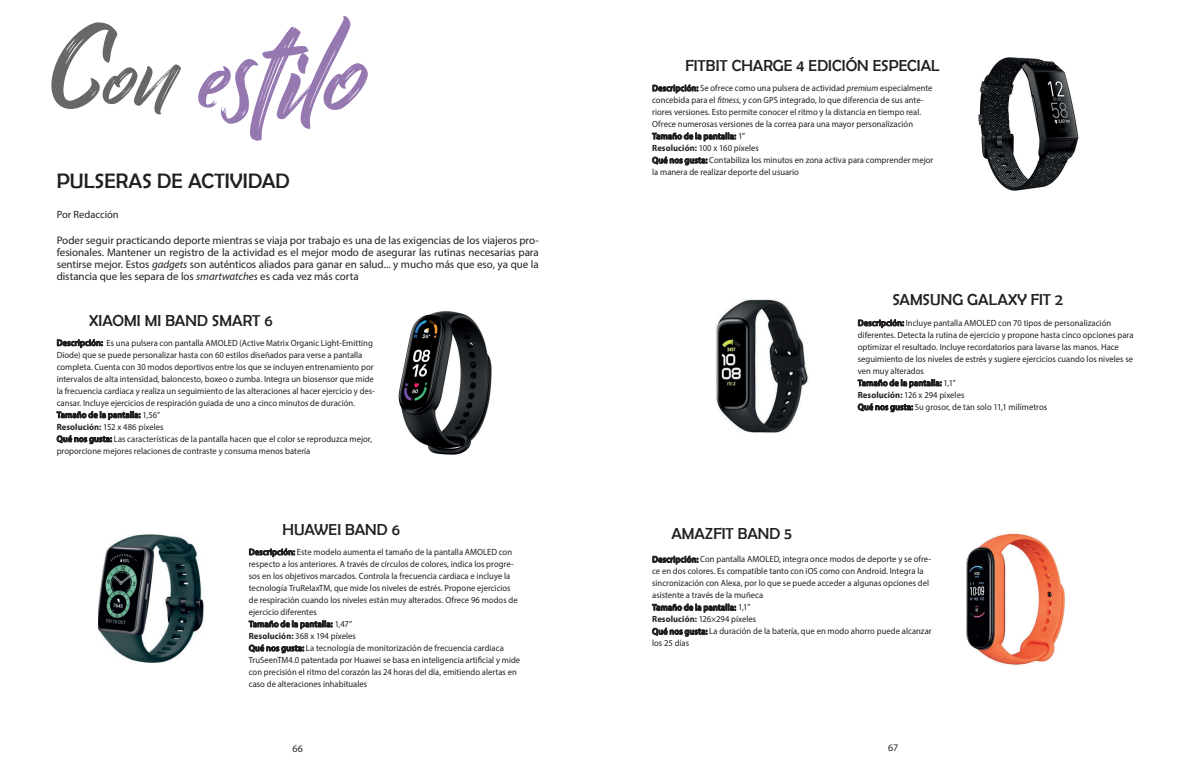
<style>
.page{position:relative;width:1191px;height:766px;background:#fff}
.page>*{position:absolute;margin:0;border:0;box-sizing:border-box;transform-origin:0 0}
.t1{font:italic 130px "Billy Ohio";color:#8460a3}
.t2{font:21px "Berlin Sans FB";color:#231f20}
.t3{font:16px "Berlin Sans FB";color:#231f20}
.t4{font:11px/12px "Myriad Pro";color:#231f20;text-align:justify}
.t5{font:10.5px "Myriad Pro";color:#231f20}
.t6{font:10px "Myriad Pro";color:#231f20}
.t7{font:9px/12px "Myriad Pro";letter-spacing:.005em;color:#231f20;scale:.95 1}
.s1{font-size:119.3px;color:#4b4c4d}
.s2{font-size:102.4px;color:#4b4c4d}
.s3{font-style:italic}
.s4{font-weight:600}
.s5{font-weight:700}
</style>
<div class="page">
<img style="left:398px;top:311px;width:94px;height:144px">
<img style="left:978px;top:57px;width:101px;height:133px">
<svg style="left:221px;top:59px;width:37px;height:65px"></svg>
<img style="left:99px;top:534px;width:105px;height:129px">
<img style="left:716px;top:299px;width:92px;height:134px">
<img style="left:966px;top:533px;width:99px;height:132px">
<h1 class="t1" style="left:47px;top:-6px;width:350px"><span class="s1">C</span><span class="s2">on</span>etilo</h1>
<h2 class="t2" style="left:57px;top:169px;width:235px">PULSERAS DE ACTIVIDAD</h2>
<p class="t5" style="left:57px;top:208px;width:64px">Por Redacción</p>
<p class="t4" style="left:57px;top:234px;width:483px">Poder seguir practicando deporte mientras se viaja por trabajo es una de las exigencias de los viajeros pro&shy;fesionales. Mantener un registro de la actividad es el mejor modo de asegurar las rutinas necesarias para sentirse mejor. Estos <span class="s3">gadgets</span> son auténticos aliados para ganar en salud... y mucho más que eso, ya que la distancia que les separa de los <span class="s3">smartwatches</span> es cada vez más corta</p>
<h3 class="t3" style="left:89px;top:311px;width:185px">XIAOMI MI BAND SMART 6</h3>
<p class="t7" style="left:57px;top:336px;width:336px"><span class="s4">Descripción:</span> Es una pulsera con pantalla AMOLED (Active Matrix Organic Light-Emitting Diode) que se puede personalizar hasta con 60 estilos diseñados para verse a pantalla completa. Cuenta con 30 modos deportivos entre los que se incluyen entrenamiento por intervalos de alta intensidad, baloncesto, boxeo o zumba. Integra un biosensor que mide la frecuencia cardiaca y realiza un seguimiento de las alteraciones al hacer ejercicio y des&shy;cansar. Incluye ejercicios de respiración guiada de uno a cinco minutos de duración.<br><span class="s4">Tamaño de la pantalla:</span> 1,56”<br><span class="s5">Resolución:</span> 152 x 486 píxeles<br><span class="s4">Qué nos gusta:</span> Las características de la pantalla hacen que el color se reproduzca mejor, proporcione mejores relaciones de contraste y consuma menos batería</p>
<h3 class="t3" style="left:282px;top:520px;width:119px">HUAWEI BAND 6</h3>
<p class="t7" style="left:249px;top:545px;width:287px"><span class="s4">Descripción:</span> Este modelo aumenta el tamaño de la pantalla AMOLED con respecto a los anteriores. A través de círculos de colores, indica los progre&shy;sos en los objetivos marcados. Controla la frecuencia cardiaca e incluye la tecnología TruRelaxTM, que mide los niveles de estrés. Propone ejercicios de respiración cuando los niveles están muy alterados. Ofrece 96 modos de ejercicio diferentes<br><span class="s4">Tamaño de la pantalla:</span> 1,47”<br><span class="s5">Resolución:</span> 368 x 194 píxeles<br><span class="s4">Qué nos gusta:</span> La tecnología de monitorización de frecuencia cardiaca TruSeenTM4.0 patentada por Huawei se basa en inteligencia artificial y mide con precisión el ritmo del corazón las 24 horas del día, emitiendo alertas en caso de alteraciones inhabituales</p>
<h3 class="t3" style="left:685px;top:57px;width:256px">FITBIT CHARGE 4 EDICIÓN ESPECIAL</h3>
<p class="t7" style="left:652px;top:82px;width:297px"><span class="s4">Descripción:</span> Se ofrece como una pulsera de actividad <span class="s3">premium</span> especialmente concebida para el <span class="s3">fitness</span>, y con GPS integrado, lo que diferencia de sus ante&shy;riores versiones. Esto permite conocer el ritmo y la distancia en tiempo real.<br>Ofrece numerosas versiones de la correa para una mayor personalización <span class="s4">Tamaño de la pantalla:</span> 1”<br><span class="s5">Resolución:</span> 100 x 160 píxeles<br><span class="s4">Qué nos gusta:</span> Contabiliza los minutos en zona activa para comprender mejor la manera de realizar deporte del usuario</p>
<h3 class="t3" style="left:892px;top:291px;width:172px">SAMSUNG GALAXY FIT 2</h3>
<p class="t7" style="left:857px;top:316px;width:292px"><span class="s4">Descripción:</span> Incluye pantalla AMOLED con 70 tipos de personalización diferentes. Detecta la rutina de ejercicio y propone hasta cinco opciones para optimizar el resultado. Incluye recordatorios para lavarse las manos. Hace seguimiento de los niveles de estrés y sugiere ejercicios cuando los niveles se ven muy alterados<br><span class="s4">Tamaño de la pantalla:</span> 1,1”<br><span class="s5">Resolución:</span> 126 x 294 píxeles<br><span class="s4">Qué nos gusta:</span> Su grosor, de tan solo 11,1 milímetros</p>
<h3 class="t3" style="left:671px;top:524px;width:122px">AMAZFIT BAND 5</h3>
<p class="t7" style="left:652px;top:553px;width:296px"><span class="s4">Descripción:</span> Con pantalla AMOLED, integra once modos de deporte y se ofre&shy;ce en dos colores. Es compatible tanto con iOS como con Android. Integra la sincronización con Alexa, por lo que se puede acceder a algunas opciones del asistente a través de la muñeca<br><span class="s4">Tamaño de la pantalla:</span> 1,1”<br><span class="s5">Resolución:</span> 126×294 píxeles<br><span class="s4">Qué nos gusta:</span> La duración de la batería, que en modo ahorro puede alcanzar los 25 días</p>
<p class="t6" style="left:293px;top:742px;width:12px">66</p>
<p class="t6" style="left:888px;top:741px;width:12px">67</p>
</div>
